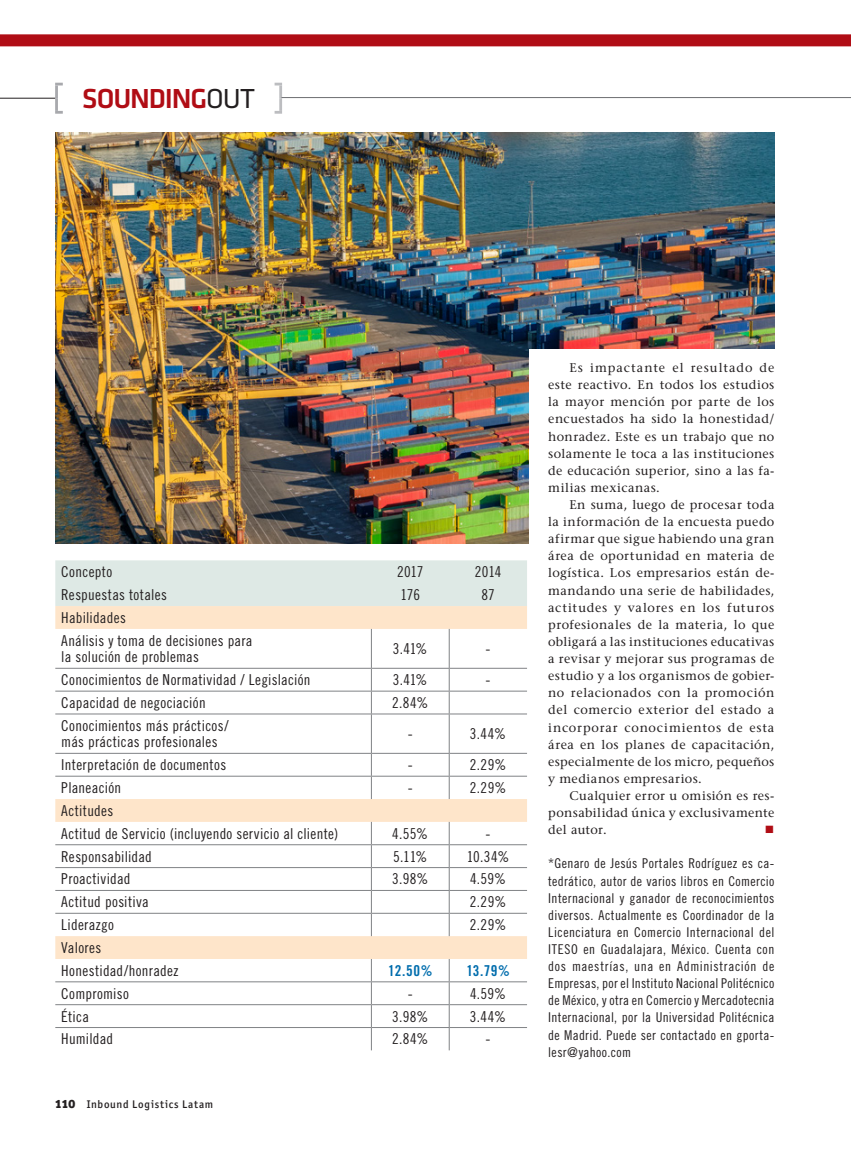
<style>
.page{position:relative;width:851px;height:1149px;background:#fff}
.page>*{position:absolute;margin:0;border:0;box-sizing:border-box;transform-origin:0 0}
.t1{font:500 28.5px "Klavika";letter-spacing:-.04em;color:#b00d15}
.t2{font:15px/22.8px "Trade Gothic LT Std Cn 18";letter-spacing:.02em;color:#231f20}
.t3{font:15px "Trade Gothic LT Std Bd Cn 20";letter-spacing:.015em;color:#006dad}
.t4{font:13.5px/17.1px "Trade Gothic LT Std Cn 18";letter-spacing:.025em;color:#231f20;text-align:justify}
.t5{font:500 12.6px/17.1px "Stone Serif Std";letter-spacing:.03em;color:#231f20;text-align:justify}
.t6{font:12.6px "Wingdings";color:#b00d15}
.t7{font:500 11.1px "Officina Sans ITC Std";letter-spacing:.065em;color:#231f20}
.s1{font-weight:400;color:#231f20}
.s2{font-weight:900;font-size:12px}
</style>
<div class="page">
<img style="left:55px;top:132px;width:719px;height:411px">
<div style="left:528px;top:349px;width:264px;height:200px;background:#fff"></div>
<div style="left:0;top:34px;width:850px;height:12px;background:#b00d15"></div>
<svg style="left:55px;top:83px;width:8px;height:31px"></svg>
<hr style="left:0;top:98px;width:55px;height:1px;background:#231f20">
<svg style="left:274px;top:83px;width:8px;height:31px"></svg>
<hr style="left:281px;top:97px;width:569px;height:1px;background:#6c6d70">
<div style="left:55px;top:560px;width:472px;height:46px;background:#dee9e5"></div>
<svg style="left:55px;top:606px;width:472px;height:352px"></svg>
<hr style="left:371px;top:628px;width:1px;height:39px;background:#808285">
<hr style="left:449px;top:628px;width:1px;height:39px;background:#808285">
<hr style="left:55px;top:667px;width:316px;height:1px;background:#808285">
<hr style="left:371px;top:667px;width:78px;height:1px;background:#808285">
<hr style="left:449px;top:667px;width:78px;height:1px;background:#808285">
<hr style="left:55px;top:690px;width:316px;height:1px;background:#808285">
<hr style="left:371px;top:690px;width:78px;height:1px;background:#808285">
<svg style="left:371px;top:668px;width:1px;height:45px"></svg>
<hr style="left:449px;top:690px;width:78px;height:1px;background:#808285">
<svg style="left:449px;top:668px;width:1px;height:45px"></svg>
<hr style="left:55px;top:713px;width:316px;height:1px;background:#808285">
<hr style="left:371px;top:713px;width:78px;height:1px;background:#808285">
<hr style="left:371px;top:714px;width:1px;height:38px;background:#808285">
<hr style="left:449px;top:713px;width:78px;height:1px;background:#808285">
<hr style="left:449px;top:714px;width:1px;height:38px;background:#808285">
<hr style="left:55px;top:752px;width:316px;height:1px;background:#808285">
<hr style="left:371px;top:752px;width:78px;height:1px;background:#808285">
<hr style="left:449px;top:752px;width:78px;height:1px;background:#808285">
<hr style="left:55px;top:775px;width:316px;height:1px;background:#808285">
<hr style="left:371px;top:775px;width:78px;height:1px;background:#808285">
<svg style="left:371px;top:753px;width:1px;height:45px"></svg>
<hr style="left:449px;top:775px;width:78px;height:1px;background:#808285">
<svg style="left:449px;top:753px;width:1px;height:45px"></svg>
<hr style="left:55px;top:844px;width:316px;height:1px;background:#808285">
<hr style="left:371px;top:844px;width:78px;height:1px;background:#808285">
<hr style="left:449px;top:844px;width:78px;height:1px;background:#808285">
<hr style="left:55px;top:866px;width:316px;height:1px;background:#808285">
<hr style="left:371px;top:866px;width:78px;height:1px;background:#808285">
<hr style="left:449px;top:866px;width:78px;height:1px;background:#808285">
<hr style="left:55px;top:889px;width:316px;height:1px;background:#808285">
<hr style="left:371px;top:889px;width:78px;height:1px;background:#808285">
<hr style="left:449px;top:889px;width:78px;height:1px;background:#808285">
<hr style="left:55px;top:912px;width:316px;height:1px;background:#808285">
<hr style="left:371px;top:912px;width:78px;height:1px;background:#808285">
<svg style="left:371px;top:821px;width:1px;height:114px"></svg>
<hr style="left:449px;top:912px;width:78px;height:1px;background:#808285">
<svg style="left:449px;top:821px;width:1px;height:114px"></svg>
<hr style="left:55px;top:981px;width:316px;height:1px;background:#808285">
<hr style="left:371px;top:981px;width:78px;height:1px;background:#808285">
<hr style="left:449px;top:981px;width:78px;height:1px;background:#808285">
<hr style="left:55px;top:1003px;width:316px;height:1px;background:#808285">
<hr style="left:371px;top:1003px;width:78px;height:1px;background:#808285">
<hr style="left:449px;top:1003px;width:78px;height:1px;background:#808285">
<hr style="left:55px;top:1026px;width:316px;height:1px;background:#808285">
<hr style="left:371px;top:1026px;width:78px;height:1px;background:#808285">
<svg style="left:371px;top:958px;width:1px;height:92px"></svg>
<hr style="left:449px;top:1026px;width:78px;height:1px;background:#808285">
<svg style="left:449px;top:958px;width:1px;height:92px"></svg>
<h1 class="t1" style="left:82px;top:82px;width:174px">SOUNDING<span class="s1">OUT</span></h1>
<p class="t2" style="left:61px;top:560px;width:52px">Concepto</p>
<p class="t2" style="left:397px;top:560px;width:28px">2017</p>
<p class="t2" style="left:475px;top:560px;width:28px">2014</p>
<p class="t2" style="left:61px;top:583px;width:107px">Respuestas totales</p>
<p class="t2" style="left:400px;top:583px;width:21px">176</p>
<p class="t2" style="left:481px;top:583px;width:15px">87</p>
<p class="t2" style="left:61px;top:605px;width:193px">Habilidades<br>Análisis y toma de decisiones para</p>
<p class="t2" style="left:61px;top:645px;width:139px">la solución de problemas</p>
<p class="t2" style="left:393px;top:637px;width:36px">3.41%</p>
<p class="t2" style="left:485px;top:637px;width:6px">-</p>
<p class="t2" style="left:61px;top:668px;width:251px">Conocimientos de Normatividad / Legislación</p>
<p class="t2" style="left:393px;top:668px;width:36px">3.41%</p>
<p class="t2" style="left:485px;top:668px;width:6px">-</p>
<p class="t2" style="left:61px;top:690px;width:146px">Capacidad de negociación</p>
<p class="t2" style="left:392px;top:690px;width:38px">2.84%</p>
<p class="t2" style="left:61px;top:716px;width:169px;line-height:16.5px">Conocimientos más prácticos/ más prácticas profesionales</p>
<p class="t2" style="left:408px;top:722px;width:6px">-</p>
<p class="t2" style="left:470px;top:722px;width:38px">3.44%</p>
<p class="t2" style="left:61px;top:753px;width:166px">Interpretación de documentos</p>
<p class="t2" style="left:408px;top:753px;width:6px">-</p>
<p class="t2" style="left:470px;top:753px;width:38px">2.29%</p>
<p class="t2" style="left:61px;top:775px;width:61px">Planeación</p>
<p class="t2" style="left:408px;top:775px;width:6px">-</p>
<p class="t2" style="left:470px;top:775px;width:38px">2.29%</p>
<p class="t2" style="left:61px;top:798px;width:278px">Actitudes<br>Actitud de Servicio (incluyendo servicio al cliente)</p>
<p class="t2" style="left:392px;top:821px;width:37px">4.55%</p>
<p class="t2" style="left:485px;top:821px;width:6px">-</p>
<p class="t2" style="left:61px;top:844px;width:92px">Responsabilidad</p>
<p class="t2" style="left:393px;top:844px;width:36px">5.11%</p>
<p class="t2" style="left:466px;top:844px;width:44px">10.34%</p>
<p class="t2" style="left:61px;top:867px;width:71px">Proactividad</p>
<p class="t2" style="left:392px;top:867px;width:38px">3.98%</p>
<p class="t2" style="left:470px;top:867px;width:38px">4.59%</p>
<p class="t2" style="left:61px;top:890px;width:89px">Actitud positiva</p>
<p class="t2" style="left:470px;top:890px;width:38px">2.29%</p>
<p class="t2" style="left:61px;top:912px;width:54px">Liderazgo</p>
<p class="t2" style="left:470px;top:912px;width:38px">2.29%</p>
<p class="t2" style="left:61px;top:935px;width:119px">Valores<br>Honestidad/honradez</p>
<p class="t3" style="left:388px;top:961px;width:46px">12.50%</p>
<p class="t3" style="left:466px;top:961px;width:45px">13.79%</p>
<p class="t2" style="left:61px;top:981px;width:69px">Compromiso</p>
<p class="t2" style="left:408px;top:981px;width:6px">-</p>
<p class="t2" style="left:470px;top:981px;width:38px">4.59%</p>
<p class="t2" style="left:61px;top:1004px;width:29px">Ética</p>
<p class="t2" style="left:392px;top:1004px;width:38px">3.98%</p>
<p class="t2" style="left:470px;top:1004px;width:38px">3.44%</p>
<p class="t2" style="left:61px;top:1027px;width:53px">Humildad</p>
<p class="t2" style="left:392px;top:1027px;width:38px">2.84%</p>
<p class="t2" style="left:485px;top:1027px;width:6px">-</p>
<p class="t7" style="left:55px;top:1097px;width:159px"><span class="s2">110</span> Inbound Logistics Latam</p>
<p class="t5" style="left:548px;top:359px;width:228px;text-indent:21px">Es impactante el resultado de este reactivo. En todos los estudios la mayor mención por parte de los encuestados ha sido la honestidad/ honradez. Este es un trabajo que no solamente le toca a las instituciones de educación superior, sino a las fa&shy;milias mexicanas.</p>
<p class="t5" style="left:548px;top:496px;width:228px;text-indent:21px">En suma, luego de procesar toda la información de la encuesta puedo afirmar que sigue habiendo una gran área de oportunidad en materia de logística. Los empresarios están de&shy;mandando una serie de habilidades, actitudes y valores en los futuros profesionales de la materia, lo que obligará a las instituciones educativas a revisar y mejorar sus programas de estudio y a los organismos de gobier&shy;no relacionados con la promoción del comercio exterior del estado a incorporar conocimientos de esta área en los planes de capacitación, especialmente de los micro, pequeños y medianos empresarios.</p>
<p class="t5" style="left:548px;top:786px;width:228px;text-indent:21px">Cualquier error u omisión es res&shy;ponsabilidad única y exclusivamente del autor.</p>
<p class="t6" style="left:764px;top:822px;width:11px">■</p>
<p class="t4" style="left:548px;top:854px;width:228px">*Genaro de Jesús Portales Rodríguez es ca&shy;tedrático, autor de varios libros en Comercio Internacional y ganador de reconocimientos diversos. Actualmente es Coordinador de la Licenciatura en Comercio Internacional del ITESO en Guadalajara, México. Cuenta con dos maestrías, una en Administración de Empresas, por el Instituto Nacional Politécnico de México, y otra en Comercio y Mercadotecnia Internacional, por la Universidad Politécnica de Madrid. Puede ser contactado en gporta&shy;lesr@yahoo.com</p>
</div>
